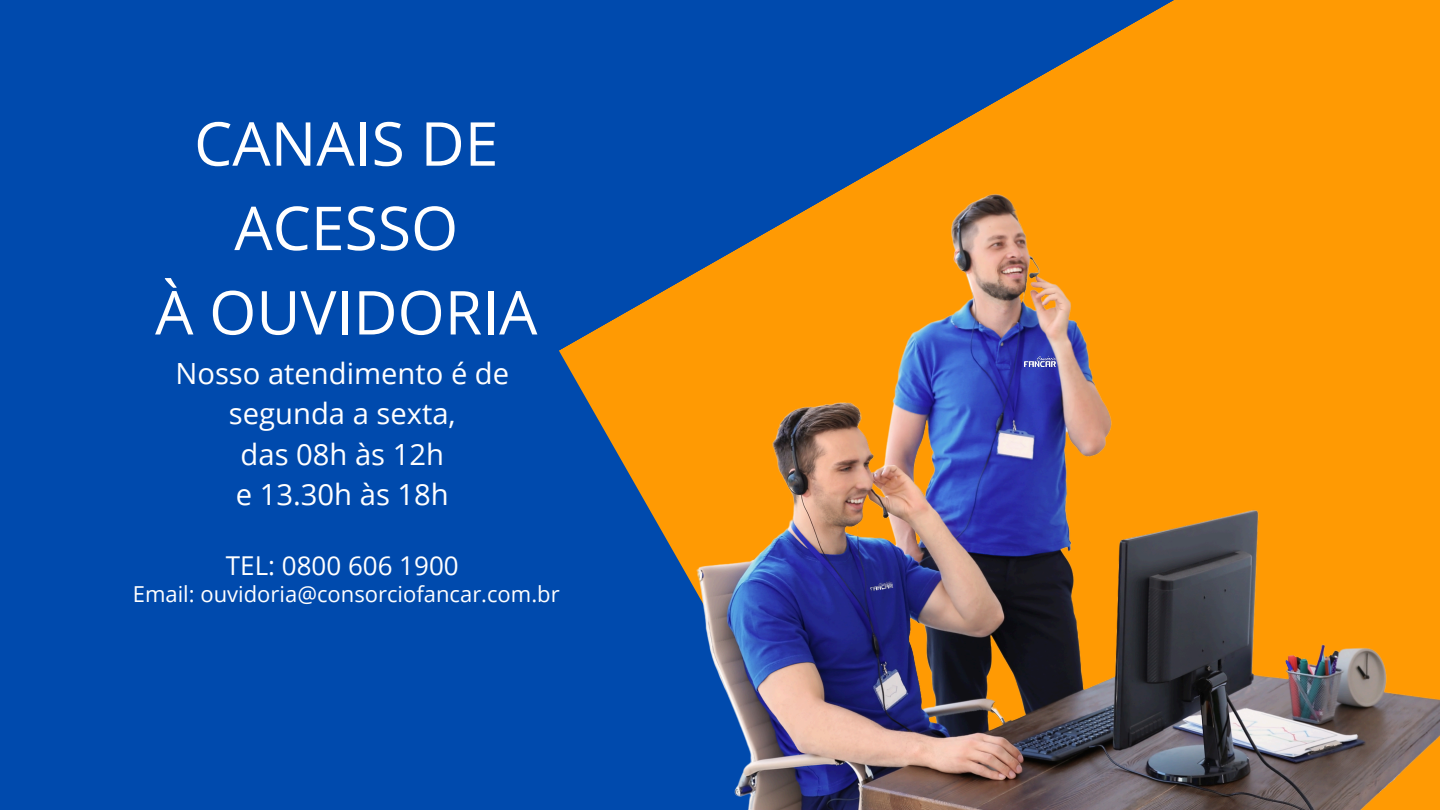
<style>
.page{position:relative;width:1440px;height:810px;background:#004aad}
.page>*{position:absolute;margin:0;border:0;box-sizing:border-box;transform-origin:0 0}
.t1{font:60.6px/84.4px "Open Sans";color:#fff;text-align:center}
.t2{font:29.2px/40.5px "Open Sans";color:#fff;text-align:center}
.t3{font:26px "Open Sans";color:#fff}
.t4{font:22px "Open Sans";color:#fff}
</style>
<div class="page">
<svg style="left:890px;top:0;width:550px;height:162px;fill:#ff9a03"></svg>
<img style="left:559px;top:162px;width:881px;height:648px">
<img style="left:1024px;top:357px;width:31px;height:10px">
<img style="left:870px;top:581px;width:23px;height:10px">
<p class="t1" style="left:155px;top:100px;width:384px">CANAIS DE<br>ACESSO<br>À OUVIDORIA</p>
<p class="t2" style="left:175px;top:352px;width:335px">Nosso atendimento é de segunda a sexta,<br>das 08h às 12h<br>e 13.30h às 18h</p>
<h2 class="t3" style="left:226px;top:547px;width:234px">TEL: 0800 606 1900</h2>
<h3 class="t4" style="left:133px;top:579px;width:428px">Email: ouvidoria@consorciofancar.com.br</h3>
</div>
